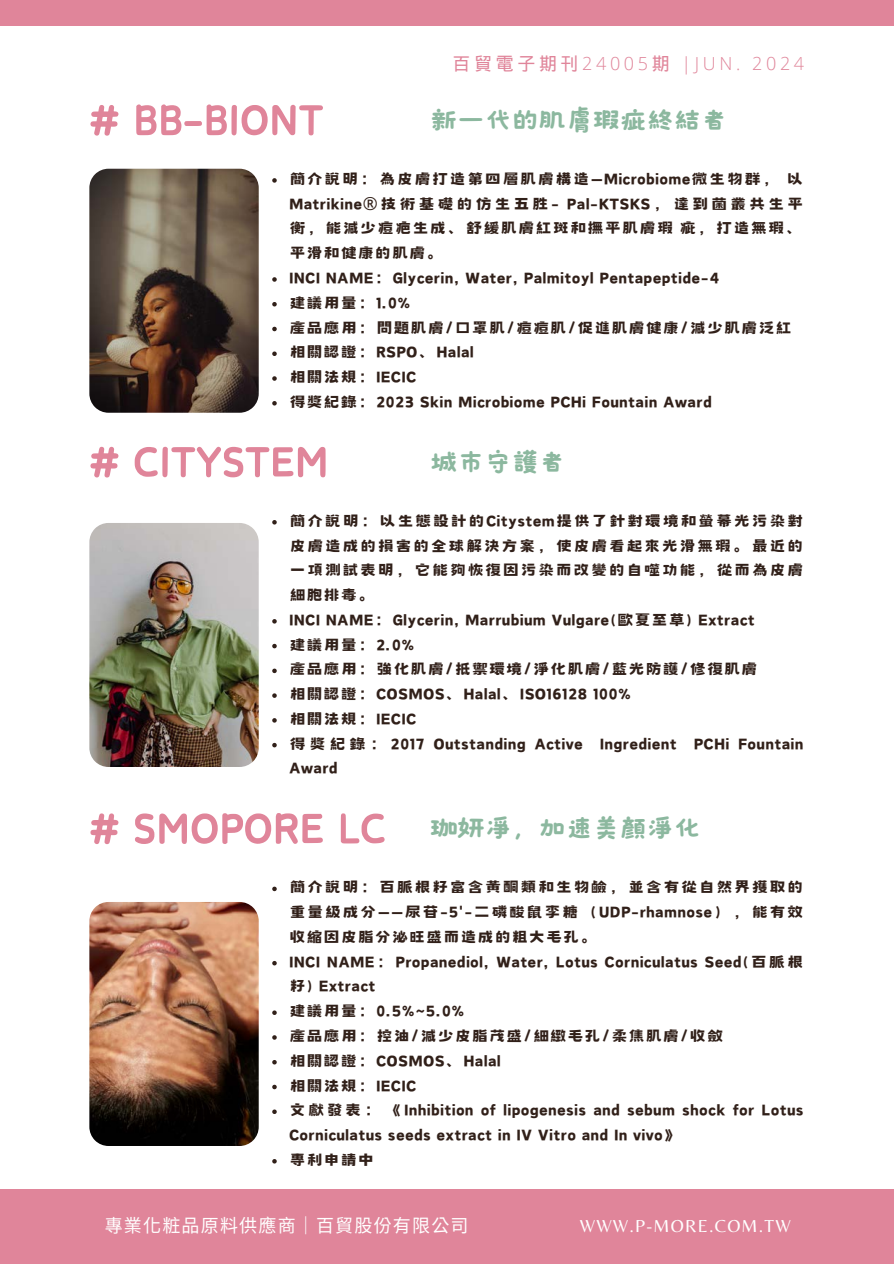
<style>
.page{position:relative;width:894px;height:1264px;background:#fff}
.page>*{position:absolute;margin:0;border:0;box-sizing:border-box;transform-origin:0 0}
.t1{font:51px "Canva Soft Candy TC";color:#e0859a}
.t2{font:30px "Canva Soft Candy TC";color:#8cb89f}
.t3{font:18px/24.8px "Canva Sweet Heart CN";letter-spacing:.05em;color:#312019;text-align:justify}
.t4{font:300 18px "Open Sans";letter-spacing:.2em;color:#e0859a}
.t5{font:18px "Noto Sans CJ Ksc";letter-spacing:.065em;color:#fff}
.t6{font:18px "Belleza";letter-spacing:.065em;color:#fff}
.s1{font-family:"Wen Quan Yi Micro Hei";font-weight:400}
.s2{font-family:"Noto Sans"}
</style>
<div class="page">
<div style="left:0;top:0;width:893px;height:25px;background:#e0859a"></div>
<div style="left:0;top:1188px;width:893px;height:75px;background:#e0859a"></div>
<img style="left:89px;top:169px;width:170px;height:244px">
<svg style="left:272px;top:886px;width:5px;height:5px"></svg>
<svg style="left:272px;top:961px;width:5px;height:4px"></svg>
<svg style="left:272px;top:1010px;width:5px;height:4px"></svg>
<svg style="left:272px;top:1035px;width:5px;height:4px"></svg>
<svg style="left:272px;top:1060px;width:5px;height:4px"></svg>
<svg style="left:272px;top:1084px;width:5px;height:5px"></svg>
<svg style="left:272px;top:1109px;width:5px;height:4px"></svg>
<svg style="left:272px;top:1159px;width:5px;height:4px"></svg>
<img style="left:89px;top:523px;width:170px;height:244px">
<img style="left:89px;top:902px;width:170px;height:243px">
<svg style="left:272px;top:178px;width:5px;height:5px"></svg>
<svg style="left:272px;top:277px;width:5px;height:5px"></svg>
<svg style="left:272px;top:302px;width:5px;height:4px"></svg>
<svg style="left:272px;top:327px;width:5px;height:4px"></svg>
<svg style="left:272px;top:351px;width:5px;height:5px"></svg>
<svg style="left:272px;top:376px;width:5px;height:5px"></svg>
<svg style="left:272px;top:401px;width:5px;height:4px"></svg>
<svg style="left:272px;top:520px;width:5px;height:4px"></svg>
<svg style="left:272px;top:619px;width:5px;height:4px"></svg>
<svg style="left:272px;top:644px;width:5px;height:4px"></svg>
<svg style="left:272px;top:668px;width:5px;height:5px"></svg>
<svg style="left:272px;top:693px;width:5px;height:5px"></svg>
<svg style="left:272px;top:718px;width:5px;height:4px"></svg>
<svg style="left:272px;top:743px;width:5px;height:4px"></svg>
<h1 class="t4" style="left:452px;top:50px;width:353px"><span class="s1">百貿電子期刊</span>24005<span class="s1">期</span> |JUN. 2024</h1>
<h2 class="t1" style="left:89px;top:92px;width:235px"># BB-BIONT</h2>
<p class="t2" style="left:430px;top:104px;width:298px">新一代的肌膚瑕疵終結者</p>
<p class="t3" style="left:289px;top:166px;width:515px">簡介說明：為皮膚打造第四層肌膚構造—Microbiome微生物群， 以Matrikine<span class="s2">®</span>技術基礎的仿生五胜- Pal-KTSKS，達到菌叢共生平衡，能減少痘疤生成、舒緩肌膚紅斑和撫平肌膚瑕 疵，打造無瑕、平滑和健康的肌膚。</p>
<p class="t3" style="left:289px;top:265px;width:431px">INCI NAME：Glycerin, Water, Palmitoyl Pentapeptide-4</p>
<p class="t3" style="left:289px;top:290px;width:122px">建議用量：1.0%</p>
<p class="t3" style="left:289px;top:315px;width:503px">產品應用：問題肌膚/口罩肌/痘痘肌/促進肌膚健康/減少肌膚泛紅</p>
<p class="t3" style="left:289px;top:339px;width:186px">相關認證：RSPO、Halal</p>
<p class="t3" style="left:289px;top:364px;width:128px">相關法規：IECIC</p>
<h1 class="t3" style="left:289px;top:389px;width:423px">得獎紀錄：2023 Skin Microbiome PCHi Fountain Award</h1>
<h2 class="t1" style="left:89px;top:434px;width:241px"># CITYSTEM</h2>
<p class="t2" style="left:430px;top:445px;width:136px">城市守護者</p>
<p class="t3" style="left:289px;top:508px;width:515px">簡介說明：以生態設計的Citystem提供了針對環境和螢幕光污染對皮膚造成的損害的全球解決方案，使皮膚看起來光滑無瑕。最近的一項測試表明，它能夠恢復因污染而改變的自噬功能，從而為皮膚細胞排毒。</p>
<p class="t3" style="left:289px;top:607px;width:466px">INCI NAME：Glycerin, Marrubium Vulgare(歐夏至草) Extract</p>
<p class="t3" style="left:289px;top:632px;width:126px">建議用量：2.0%</p>
<p class="t3" style="left:289px;top:656px;width:469px">產品應用：強化肌膚/抵禦環境/淨化肌膚/藍光防護/修復肌膚</p>
<p class="t3" style="left:289px;top:681px;width:343px">相關認證：COSMOS、Halal、ISO16128 100%</p>
<p class="t3" style="left:289px;top:706px;width:128px">相關法規：IECIC</p>
<p class="t3" style="left:289px;top:731px;width:515px">得獎紀錄： 2017 Outstanding Active Ingredient PCHi Fountain<br>Award</p>
<h3 class="t1" style="left:89px;top:801px;width:298px"># SMOPORE LC</h3>
<h3 class="t2" style="left:430px;top:812px;width:271px">珈妍凈，加速美顏淨化</h3>
<h2 class="t3" style="left:289px;top:874px;width:515px">簡介說明：百脈根籽富含黃酮類和生物鹼，並含有從自然界獲取的重量級成分——尿苷-5'-二磷酸鼠李糖（UDP-rhamnose），能有效收縮因皮脂分泌旺盛而造成的粗大毛孔。</h2>
<p class="t3" style="left:289px;top:949px;width:515px">INCI NAME：Propanediol, Water, Lotus Corniculatus Seed(百脈根籽) Extract</p>
<p class="t3" style="left:289px;top:998px;width:176px">建議用量：0.5%~5.0%</p>
<p class="t3" style="left:289px;top:1023px;width:435px">產品應用：控油/減少皮脂茂盛/細緻毛孔/柔焦肌膚/收斂</p>
<p class="t3" style="left:289px;top:1048px;width:213px">相關認證：COSMOS、Halal</p>
<p class="t3" style="left:289px;top:1072px;width:128px">相關法規：IECIC</p>
<p class="t3" style="left:289px;top:1097px;width:515px">文獻發表：《Inhibition of lipogenesis and sebum shock for Lotus<br>Corniculatus seeds extract in IV Vitro and In vivo》</p>
<p class="t3" style="left:289px;top:1147px;width:86px">專利申請中</p>
<h3 class="t5" style="left:105px;top:1210px;width:365px">專業化粧品原料供應商｜百貿股份有限公司</h3>
<h1 class="t6" style="left:579px;top:1214px;width:212px">WWW.P-MORE.COM.TW</h1>
</div>
